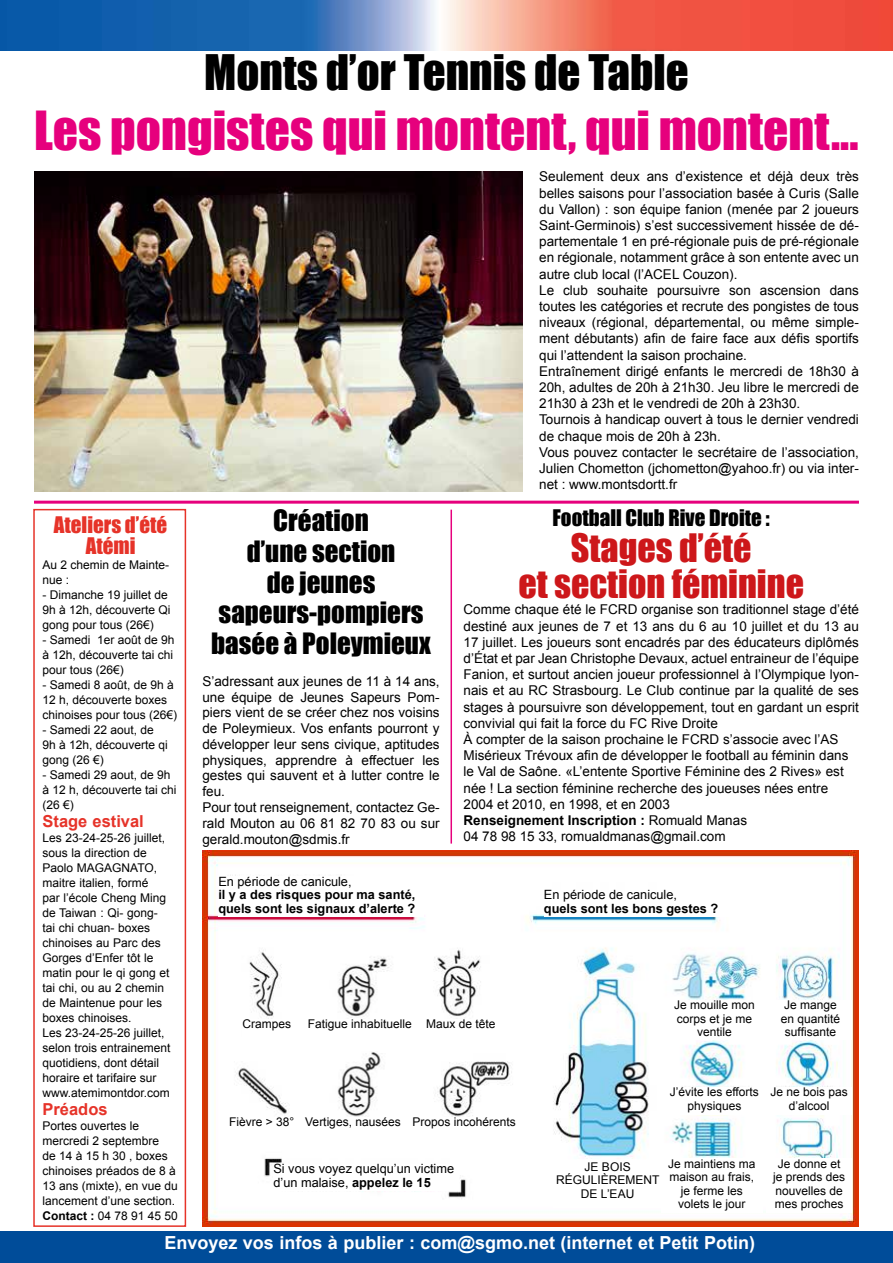
<style>
.page{position:relative;width:893px;height:1263px;background:#fff}
.page>*{position:absolute;margin:0;border:0;box-sizing:border-box;transform-origin:0 0}
.t1{font:49.5px "Impact";color:#e6007d}
.t2{font:45px "Impact";color:#000}
.t3{font:36px/36px "Impact";color:#cd171a;text-align:center}
.t4{font:27px/30.8px "Impact";color:#000;text-align:center}
.t5{font:21px "Impact";color:#000}
.t6{font:21px/21px "Impact";color:#e63329;text-align:center}
.t7{font:700 18px "Arial";color:#fff}
.t8{font:700 16.5px "Arial";color:#e63329}
.t9{font:13.5px/16.2px "Arial";color:#000}
.t10{font:12.75px/13.5px "Arial";color:#000}
.t11{font:700 12.75px/13.5px "Arial";color:#000}
.t12{font:12px/15px "Arial";color:#000}
.s1{font-weight:700}
</style>
<div class="page">
<img style="left:0;top:0;width:893px;height:50px">
<div style="left:0;top:1232px;width:893px;height:31px;background:#004c99"></div>
<img style="left:34px;top:171px;width:488px;height:320px">
<hr style="left:34px;top:501px;width:825px;height:3px;background:#e6007d">
<img style="left:202px;top:850px;width:657px;height:376px">
<hr style="left:450px;top:510px;width:2px;height:333px;background:#e6007d">
<div style="left:33px;top:509px;width:153px;height:718px;border:2px solid #e63329"></div>
<div style="left:218px;top:876px;width:206px;height:40px;background:#fff"></div>
<div style="left:273px;top:1164px;width:186px;height:27px;background:#fff"></div>
<div style="left:242px;top:1020px;width:55px;height:31px;background:#fff"></div>
<div style="left:229px;top:1117px;width:66px;height:31px;background:#fff"></div>
<div style="left:305px;top:1117px;width:100px;height:31px;background:#fff"></div>
<div style="left:412px;top:1117px;width:110px;height:31px;background:#fff"></div>
<div style="left:553px;top:1162px;width:109px;height:46px;background:#fff"></div>
<div style="left:659px;top:1000px;width:110px;height:40px;background:#fff"></div>
<div style="left:659px;top:1087px;width:110px;height:27px;background:#fff"></div>
<div style="left:661px;top:1159px;width:101px;height:54px;background:#fff"></div>
<div style="left:767px;top:1159px;width:85px;height:54px;background:#fff"></div>
<div style="left:767px;top:1087px;width:85px;height:27px;background:#fff"></div>
<div style="left:769px;top:1000px;width:83px;height:40px;background:#fff"></div>
<div style="left:308px;top:1020px;width:104px;height:31px;background:#fff"></div>
<div style="left:426px;top:1020px;width:105px;height:31px;background:#fff"></div>
<div style="left:544px;top:890px;width:205px;height:26px;background:#fff"></div>
<h2 class="t2" style="left:204px;top:38px;width:486px">Monts d’or Tennis de Table</h2>
<h1 class="t1" style="left:34px;top:92px;width:826px">Les pongistes qui montent, qui montent...</h1>
<p class="t9" style="left:539px;top:169px;width:321px">Seulement deux ans d’existence et déjà deux très belles saisons pour l’association basée à Curis (Salle du Vallon) : son équipe fanion (menée par 2 joueurs Saint-Germinois) s’est successivement hissée de dé&shy;partementale 1 en pré-régionale puis de pré-régionale en régionale, notamment grâce à son entente avec un autre club local (l’ACEL Couzon).<br>Le club souhaite poursuivre son ascension dans toutes les catégories et recrute des pongistes de tous niveaux (régional, départemental, ou même simple&shy;ment débutants) afin de faire face aux défis sportifs qui l’attendent la saison prochaine.<br>Entraînement dirigé enfants le mercredi de 18h30 à 20h, adultes de 20h à 21h30. Jeu libre le mercredi de 21h30 à 23h et le vendredi de 20h à 23h30.<br>Tournois à handicap ouvert à tous le dernier vendredi de chaque mois de 20h à 23h.<br>Vous pouvez contacter le secrétaire de l’association, Julien Chometton (jchometton@yahoo.fr) ou via inter&shy;net : www.montsdortt.fr</p>
<h3 class="t4" style="left:211px;top:504px;width:221px">Création<br>d’une section<br>de jeunes sapeurs-pompiers basée à Poleymieux</h3>
<p class="t9" style="left:202px;top:673px;width:239px;line-height:15.8px">S’adressant aux jeunes de 11 à 14 ans, une équipe de Jeunes Sapeurs Pom&shy;piers vient de se créer chez nos voisins de Poleymieux. Vos enfants pourront y développer leur sens civique, aptitudes physiques, apprendre à effectuer les gestes qui sauvent et à lutter contre le feu.<br>Pour tout renseignement, contactez Ge&shy;rald Mouton au 06 81 82 70 83 ou sur gerald.mouton@sdmis.fr</p>
<h3 class="t5" style="left:553px;top:502px;width:219px">Football Club Rive Droite :</h3>
<h3 class="t3" style="left:518px;top:529px;width:287px">Stages d’été<br>et section féminine</h3>
<p class="t9" style="left:463px;top:602px;width:397px">Comme chaque été le FCRD organise son traditionnel stage d’été destiné aux jeunes de 7 et 13 ans du 6 au 10 juillet et du 13 au 17 juillet. Les joueurs sont encadrés par des éducateurs diplômés d’État et par Jean Christophe Devaux, actuel entraineur de l’équipe Fanion, et surtout ancien joueur professionnel à l’Olympique lyon&shy;nais et au RC Strasbourg. Le Club continue par la qualité de ses stages à poursuivre son développement, tout en gardant un esprit convivial qui fait la force du FC Rive Droite<br>À compter de la saison prochaine le FCRD s’associe avec l’AS Misérieux Trévoux afin de développer le football au féminin dans le Val de Saône. «L’entente Sportive Féminine des 2 Rives» est née ! La section féminine recherche des joueuses nées entre 2004 et 2010, en 1998, et en 2003<br><span class="s1">Renseignement Inscription :</span> Romuald Manas<br>04 78 98 15 33, romualdmanas@gmail.com</p>
<h3 class="t6" style="left:54px;top:513px;width:115px">Ateliers d’été<br>Atémi</h3>
<p class="t12" style="left:43px;top:557px;width:128px">Au 2 chemin de Mainte&shy;nue :</p>
<p class="t12" style="left:43px;top:587px;width:130px">- Dimanche 19 juillet de<br>9h à 12h, découverte Qi gong pour tous (26€)</p>
<p class="t12" style="left:43px;top:632px;width:134px;text-align:justify">- Samedi 1er août de 9h à 12h, découverte tai chi pour tous (26€)</p>
<p class="t12" style="left:43px;top:677px;width:136px">- Samedi 8 août, de 9h à<br>12 h, découverte boxes chinoises pour tous (26€)</p>
<p class="t12" style="left:43px;top:722px;width:127px">- Samedi 22 aout, de<br>9h à 12h, découverte qi gong (26 €)</p>
<p class="t12" style="left:43px;top:767px;width:136px">- Samedi 29 aout, de 9h à 12 h, découverte tai chi (26 €)</p>
<p class="t8" style="left:43px;top:810px;width:103px">Stage estival</p>
<p class="t12" style="left:43px;top:830px;width:130px">Les 23-24-25-26 juillet, sous la direction de<br>Paolo MAGAGNATO, maitre italien, formé<br>par l’école Cheng Ming de Taiwan : Qi- gong&shy;tai chi chuan- boxes chinoises au Parc des<br>Gorges d’Enfer tôt le matin pour le qi gong et tai chi, ou au 2 chemin de Maintenue pour les boxes chinoises.<br>Les 23-24-25-26 juillet, selon trois entrainement quotidiens, dont détail horaire et tarifaire sur www.atemimontdor.com</p>
<p class="t8" style="left:43px;top:1098px;width:67px">Préados</p>
<p class="t12" style="left:43px;top:1118px;width:137px">Portes ouvertes le mercredi 2 septembre<br>de 14 à 15 h 30 , boxes chinoises préados de 8 à<br>13 ans (mixte), en vue du lancement d’une section.<br><span class="s1">Contact :</span> 04 78 91 45 50</p>
<p class="t10" style="left:218px;top:874px;width:135px">En période de canicule,</p>
<p class="t11" style="left:218px;top:888px;width:199px">il y a des risques pour ma santé, quels sont les signaux d’alerte ?</p>
<p class="t10" style="left:544px;top:888px;width:135px">En période de canicule,</p>
<p class="t11" style="left:544px;top:902px;width:176px">quels sont les bons gestes ?</p>
<p class="t12" style="left:674px;top:998px;width:82px;line-height:13.5px;text-align:center">Je mouille mon corps et je me ventile</p>
<p class="t12" style="left:781px;top:998px;width:61px;line-height:13.5px;text-align:center">Je mange en quantité suffisante</p>
<p class="t12" style="left:242px;top:1017px;width:50px">Crampes</p>
<p class="t12" style="left:308px;top:1017px;width:189px">Fatigue inhabituelle Maux de tête</p>
<p class="t12" style="left:670px;top:1085px;width:91px;line-height:13.5px;text-align:center">J’évite les efforts physiques</p>
<p class="t12" style="left:770px;top:1085px;width:79px;line-height:13.5px;text-align:center">Je ne bois pas d’alcool</p>
<p class="t12" style="left:229px;top:1114px;width:288px">Fièvre &gt; 38° Vertiges, nausées Propos incohérents</p>
<p class="t12" style="left:668px;top:1157px;width:89px;line-height:13.5px;text-align:center">Je maintiens ma maison au frais, je ferme les volets le jour</p>
<p class="t12" style="left:773px;top:1157px;width:74px;line-height:13.5px;text-align:center">Je donne et je prends des nouvelles de mes proches</p>
<p class="t12" style="left:556px;top:1160px;width:105px;line-height:13.5px;text-align:center">JE BOIS<br>RÉGULIÈREMENT<br>DE L’EAU</p>
<p class="t10" style="left:273px;top:1162px;width:182px">Si vous voyez quelqu’un victime d’un malaise, <span class="s1">appelez le 15</span></p>
<h3 class="t7" style="left:164px;top:1230px;width:592px">Envoyez vos infos à publier : com@sgmo.net (internet et Petit Potin)</h3>
</div>
